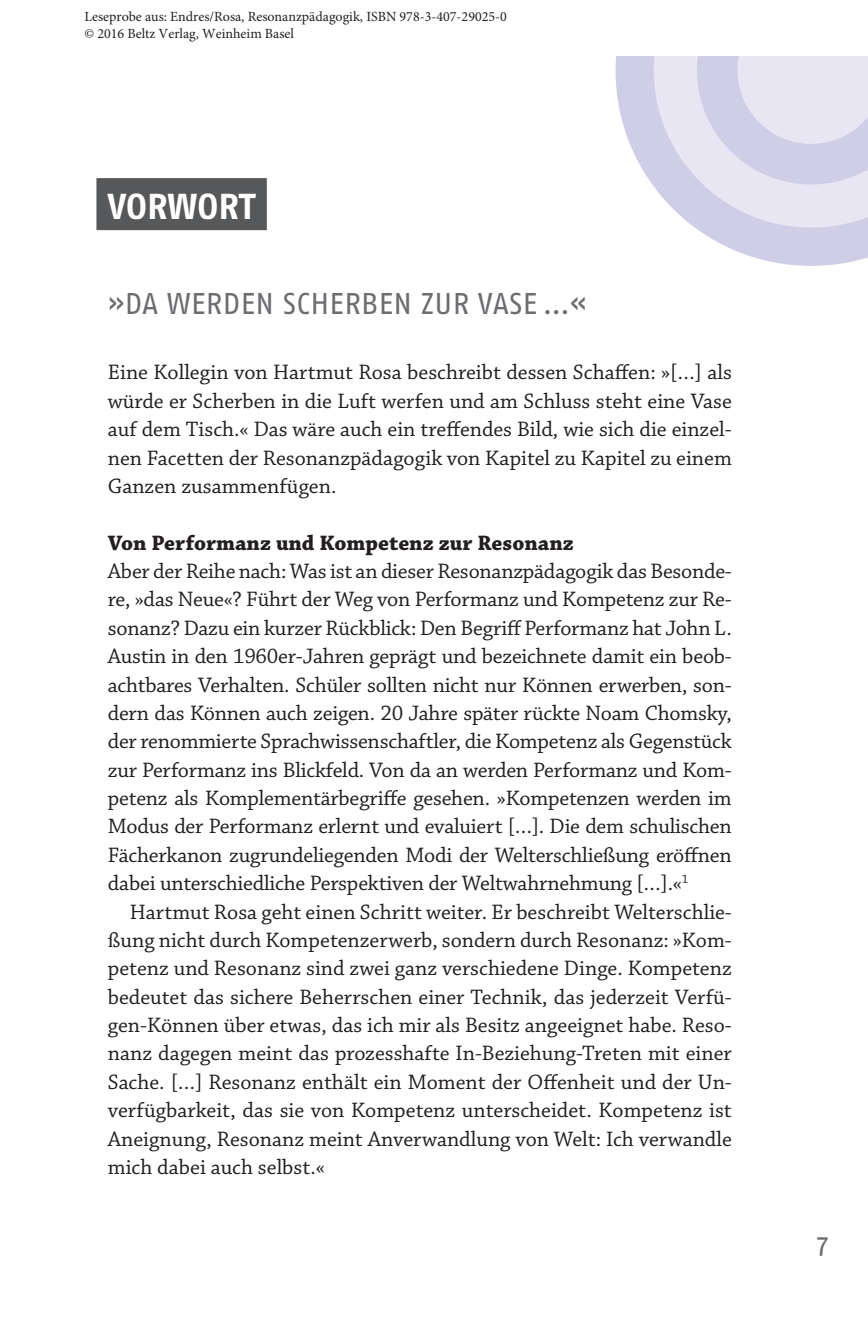
<style>
.page{position:relative;width:868px;height:1333px;background:#fff}
.page>*{position:absolute;margin:0;border:0;box-sizing:border-box;transform-origin:0 0}
.t1{font:700 36px "Fago No";color:#fff}
.t2{font:30px "Fago OT";letter-spacing:.01em;color:#6c6d70}
.t3{font:28px "Fago OT";color:#6c6d70}
.t4{font:22px/28.4px "Chaparral Pro";color:#231f20;text-align:justify}
.t5{font:700 22px "Chaparral Pro";color:#231f20}
.t6{font:14px/17px "Minion Pro";color:#231f20}
</style>
<div class="page">
<div style="left:96px;top:178px;width:171px;height:52px;background:#57585a"></div>
<svg style="left:615px;top:57px;width:252px;height:209px;fill:#d0cee6"></svg>
<svg style="left:653px;top:57px;width:214px;height:170px;background:#dedded"></svg>
<p class="t6" style="left:84px;top:10px;width:424px">Leseprobe aus: Endres/Rosa, Resonanzpädagogik, ISBN 978-3-407-29025-0 © 2016 Beltz Verlag, Weinheim Basel</p>
<h1 class="t1" style="left:108px;top:185px;width:149px">VORWORT</h1>
<h2 class="t2" style="left:108px;top:285px;width:480px">»DA WERDEN SCHERBEN ZUR VASE …«</h2>
<p class="t4" style="left:108px;top:359px;width:625px">Eine Kollegin von Hartmut Rosa beschreibt dessen Schaffen: »[…] als würde er Scherben in die Luft werfen und am Schluss steht eine Vase auf dem Tisch.« Das wäre auch ein treffendes Bild, wie sich die einzel&shy;nen Facetten der Resonanzpädagogik von Kapitel zu Kapitel zu einem Ganzen zusammenfügen.</p>
<p class="t5" style="left:108px;top:529px;width:467px">Von Performanz und Kompetenz zur Resonanz</p>
<p class="t4" style="left:108px;top:557px;width:625px">Aber der Reihe nach: Was ist an dieser Resonanzpädagogik das Besonde&shy;re, »das Neue«? Führt der Weg von Performanz und Kompetenz zur Re&shy;sonanz? Dazu ein kurzer Rückblick: Den Begriff Performanz hat John L.<br>Austin in den 1960er-Jahren geprägt und bezeichnete damit ein beob&shy;achtbares Verhalten. Schüler sollten nicht nur Können erwerben, son&shy;dern das Können auch zeigen. 20 Jahre später rückte Noam Chomsky, der renommierte Sprachwissenschaftler, die Kompetenz als Gegenstück zur Performanz ins Blickfeld. Von da an werden Performanz und Kom&shy;petenz als Komplementärbegriffe gesehen. »Kompetenzen werden im Modus der Performanz erlernt und evaluiert […]. Die dem schulischen Fächerkanon zugrundeliegenden Modi der Welterschließung eröffnen dabei unterschiedliche Perspektiven der Weltwahrnehmung […].«<sup>1</sup></p>
<p class="t4" style="left:108px;top:898px;width:625px;text-indent:22px">Hartmut Rosa geht einen Schritt weiter. Er beschreibt Welterschlie&shy;ßung nicht durch Kompetenzerwerb, sondern durch Resonanz: »Kom&shy;petenz und Resonanz sind zwei ganz verschiedene Dinge. Kompetenz bedeutet das sichere Beherrschen einer Technik, das jederzeit Verfü&shy;gen-Können über etwas, das ich mir als Besitz angeeignet habe. Reso&shy;nanz dagegen meint das prozesshafte In-Beziehung-Treten mit einer Sache. […] Resonanz enthält ein Moment der Offenheit und der Un&shy;verfügbarkeit, das sie von Kompetenz unterscheidet. Kompetenz ist Aneignung, Resonanz meint Anverwandlung von Welt: Ich verwandle mich dabei auch selbst.«</p>
<p class="t3" style="left:816px;top:1226px;width:13px">7</p>
</div>
